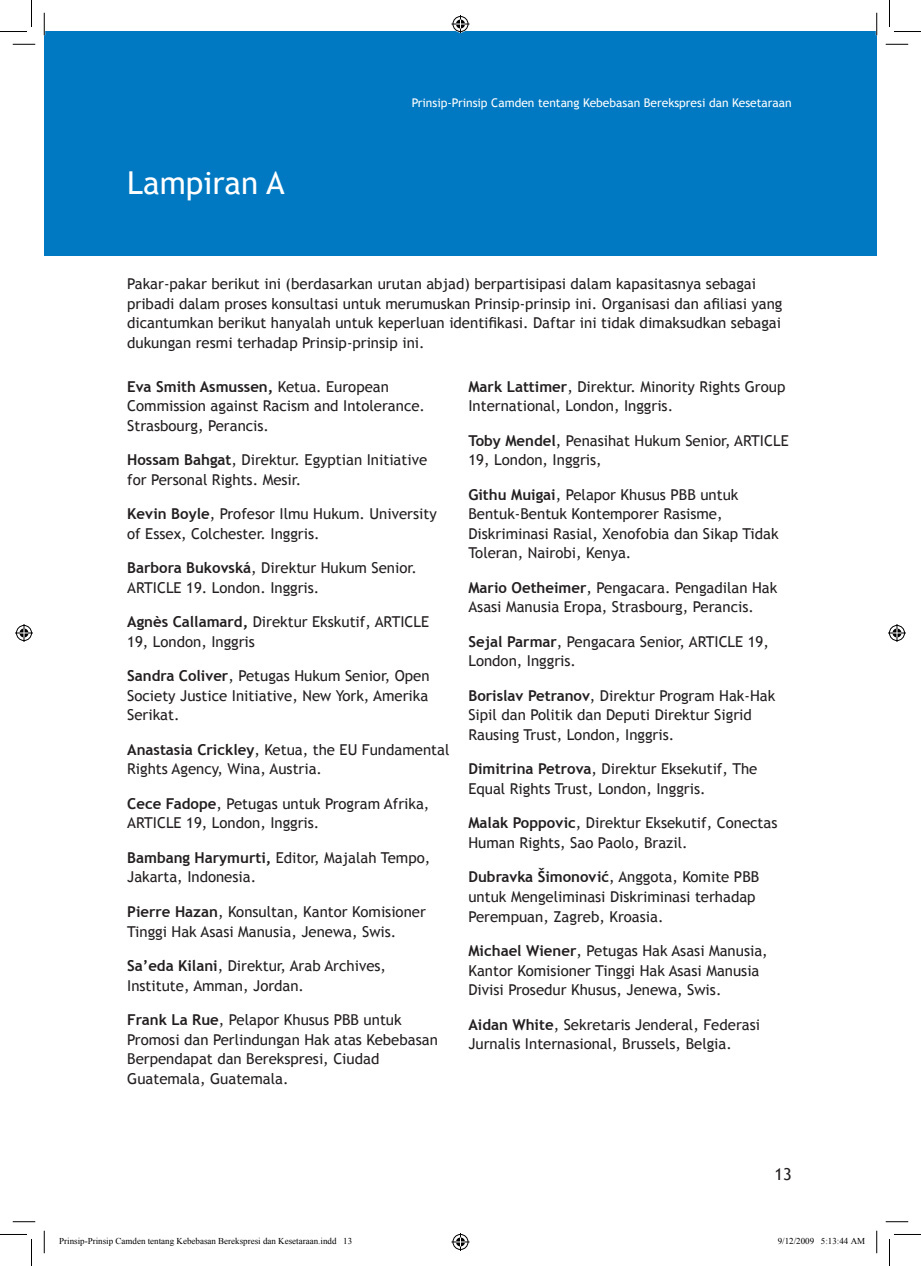
<style>
.page{position:relative;width:921px;height:1266px;background:#fff}
.page>*{position:absolute;margin:0;border:0;box-sizing:border-box;transform-origin:0 0}
.t1{font:31.5px "Trebuchet MS";color:#fff}
.t2{font:16.5px "Trebuchet MS";color:#231f20}
.t3{font:15px/19.5px "Trebuchet MS";color:#231f20}
.t4{font:12px "Trebuchet MS";color:#fff}
.t5{font:9px "Times New Roman";color:#000}
.s1{font-weight:700}
</style>
<div class="page">
<div style="left:44px;top:32px;width:833px;height:223px;background:#0079c2"></div>
<svg style="left:13px;top:44px;width:22px;height:1px"></svg>
<svg style="left:886px;top:44px;width:22px;height:1px"></svg>
<svg style="left:13px;top:1221px;width:22px;height:1px"></svg>
<svg style="left:886px;top:1221px;width:22px;height:1px"></svg>
<svg style="left:44px;top:13px;width:1px;height:22px"></svg>
<svg style="left:44px;top:1230px;width:1px;height:22px"></svg>
<svg style="left:876px;top:13px;width:1px;height:22px"></svg>
<svg style="left:876px;top:1230px;width:1px;height:22px"></svg>
<svg style="left:0;top:0;width:32px;height:32px"></svg>
<svg style="left:0;top:1234px;width:32px;height:31px"></svg>
<svg style="left:889px;top:0;width:32px;height:32px"></svg>
<svg style="left:889px;top:1234px;width:32px;height:31px"></svg>
<svg style="left:451px;top:15px;width:18px;height:18px"></svg>
<svg style="left:451px;top:1233px;width:18px;height:17px"></svg>
<svg style="left:15px;top:624px;width:18px;height:18px"></svg>
<svg style="left:888px;top:624px;width:18px;height:18px"></svg>
<p class="t1" style="left:127px;top:165px;width:159px">Lampiran A</p>
<p class="t4" style="left:412px;top:96px;width:381px">Prinsip-Prinsip Camden tentang Kebebasan Berekspresi dan Kesetaraan</p>
<p class="t3" style="left:127px;top:274px;width:657px">Pakar-pakar berikut ini (berdasarkan urutan abjad) berpartisipasi dalam kapasitasnya sebagai pribadi dalam proses konsultasi untuk merumuskan Prinsip-prinsip ini. Organisasi dan afiliasi yang dicantumkan berikut hanyalah untuk keperluan identifikasi. Daftar ini tidak dimaksudkan sebagai dukungan resmi terhadap Prinsip-prinsip ini.</p>
<p class="t3" style="left:127px;top:377px;width:299px"><span class="s1">Eva Smith Asmussen,</span> Ketua. European<br>Commission against Racism and Intolerance.<br>Strasbourg, Perancis.</p>
<p class="t3" style="left:127px;top:450px;width:301px"><span class="s1">Hossam Bahgat</span>, Direktur. Egyptian Initiative for Personal Rights. Mesir.</p>
<p class="t3" style="left:127px;top:504px;width:311px"><span class="s1">Kevin Boyle</span>, Profesor Ilmu Hukum. University of Essex, Colchester. Inggris.</p>
<p class="t3" style="left:127px;top:558px;width:291px"><span class="s1">Barbora Bukovská</span>, Direktur Hukum Senior.<br>ARTICLE 19. London. Inggris.</p>
<p class="t3" style="left:127px;top:612px;width:303px"><span class="s1">Agnès Callamard,</span> Direktur Ekskutif, ARTICLE<br>19, London, Inggris</p>
<p class="t3" style="left:127px;top:666px;width:304px;text-align:justify"><span class="s1">Sandra Coliver</span>, Petugas Hukum Senior, Open Society Justice Initiative, New York, Amerika Serikat.</p>
<p class="t3" style="left:127px;top:740px;width:324px"><span class="s1">Anastasia Crickley</span>, Ketua, the EU Fundamental<br>Rights Agency, Wina, Austria.</p>
<p class="t3" style="left:127px;top:794px;width:304px"><span class="s1">Cece Fadope</span>, Petugas untuk Program Afrika,<br>ARTICLE 19, London, Inggris.</p>
<p class="t3" style="left:127px;top:848px;width:305px"><span class="s1">Bambang Harymurti,</span> Editor, Majalah Tempo,<br>Jakarta, Indonesia.</p>
<p class="t3" style="left:127px;top:902px;width:300px"><span class="s1">Pierre Hazan</span>, Konsultan, Kantor Komisioner<br>Tinggi Hak Asasi Manusia, Jenewa, Swis.</p>
<p class="t3" style="left:127px;top:956px;width:260px"><span class="s1">Sa’eda Kilani</span>, Direktur, Arab Archives,<br>Institute, Amman, Jordan.</p>
<p class="t3" style="left:127px;top:1010px;width:312px"><span class="s1">Frank La Rue</span>, Pelapor Khusus PBB untuk Promosi dan Perlindungan Hak atas Kebebasan Berpendapat dan Berekspresi, Ciudad Guatemala, Guatemala.</p>
<p class="t3" style="left:468px;top:377px;width:318px"><span class="s1">Mark Lattimer</span>, Direktur. Minority Rights Group<br>International, London, Inggris.</p>
<p class="t3" style="left:468px;top:431px;width:322px"><span class="s1">Toby Mendel</span>, Penasihat Hukum Senior, ARTICLE<br>19, London, Inggris,</p>
<p class="t3" style="left:468px;top:485px;width:312px"><span class="s1">Githu Muigai</span>, Pelapor Khusus PBB untuk Bentuk-Bentuk Kontemporer Rasisme, Diskriminasi Rasial, Xenofobia dan Sikap Tidak Toleran, Nairobi, Kenya.</p>
<p class="t3" style="left:468px;top:578px;width:310px"><span class="s1">Mario Oetheimer</span>, Pengacara. Pengadilan Hak<br>Asasi Manusia Eropa, Strasbourg, Perancis.</p>
<p class="t3" style="left:468px;top:632px;width:302px"><span class="s1">Sejal Parmar</span>, Pengacara Senior, ARTICLE 19,<br>London, Inggris.</p>
<p class="t3" style="left:468px;top:686px;width:308px"><span class="s1">Borislav Petranov</span>, Direktur Program Hak-Hak<br>Sipil dan Politik dan Deputi Direktur Sigrid<br>Rausing Trust, London, Inggris.</p>
<p class="t3" style="left:468px;top:759px;width:290px"><span class="s1">Dimitrina Petrova</span>, Direktur Eksekutif, The<br>Equal Rights Trust, London, Inggris.</p>
<p class="t3" style="left:468px;top:813px;width:311px"><span class="s1">Malak Poppovic</span>, Direktur Eksekutif, Conectas<br>Human Rights, Sao Paolo, Brazil.</p>
<p class="t3" style="left:468px;top:867px;width:292px"><span class="s1">Dubravka Šimonović</span>, Anggota, Komite PBB untuk Mengeliminasi Diskriminasi terhadap<br>Perempuan, Zagreb, Kroasia.</p>
<p class="t3" style="left:468px;top:941px;width:301px"><span class="s1">Michael Wiener</span>, Petugas Hak Asasi Manusia,<br>Kantor Komisioner Tinggi Hak Asasi Manusia<br>Divisi Prosedur Khusus, Jenewa, Swis.</p>
<p class="t3" style="left:468px;top:1014px;width:293px"><span class="s1">Aidan White</span>, Sekretaris Jenderal, Federasi<br>Jurnalis Internasional, Brussels, Belgia.</p>
<p class="t2" style="left:774px;top:1164px;width:19px">13</p>
<p class="t5" style="left:59px;top:1234px;width:294px">Prinsip-Prinsip Camden tentang Kebebasan Berekspresi dan Kesetaraan.indd 13</p>
<p class="t5" style="left:778px;top:1234px;width:89px">9/12/2009 5:13:44 AM</p>
</div>
